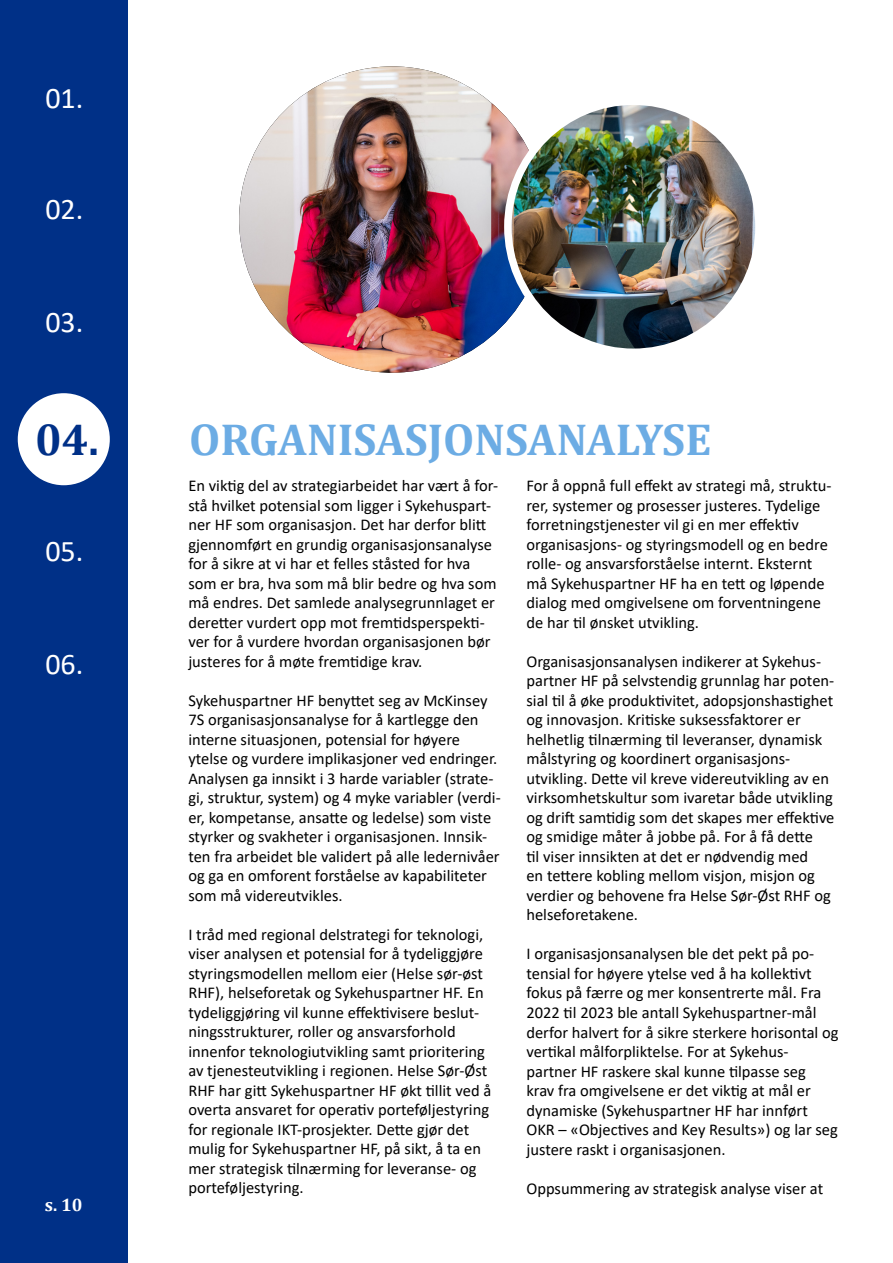
<style>
.page{position:relative;width:893px;height:1263px;background:#fff}
.page>*{position:absolute;margin:0;border:0;box-sizing:border-box;transform-origin:0 0}
.t1{font:700 45px "Cambria";color:#6cace4}
.t2{font:700 45px "Cambria";color:#003087}
.t3{font:30px "Calibri";color:#fff}
.t4{font:700 18px "Cambria";color:#fff}
.t5{font:16.5px/19.5px "Calibri";color:#000}
</style>
<div class="page">
<div style="left:0;top:0;width:128px;height:1263px;background:#003087"></div>
<div style="left:18px;top:393px;width:92px;height:92px;background:#fff;border-radius:50%"></div>
<img style="left:239px;top:66px;width:306px;height:307px;border-radius:153px">
<img style="left:508px;top:101px;width:251px;height:251px;border-radius:126px">
<div style="left:504px;top:97px;width:259px;height:259px;border:8px solid #fff;border-radius:50%"></div>
<h2 class="t3" style="left:45px;top:77px;width:39px">01.</h2>
<h2 class="t3" style="left:45px;top:188px;width:39px">02.</h2>
<h2 class="t3" style="left:45px;top:301px;width:39px">03.</h2>
<h1 class="t2" style="left:35px;top:408px;width:65px">04.</h1>
<h2 class="t3" style="left:45px;top:530px;width:39px">05.</h2>
<h2 class="t3" style="left:45px;top:643px;width:39px">06.</h2>
<p class="t4" style="left:45px;top:1192px;width:39px">s. 10</p>
<h1 class="t1" style="left:189px;top:408px;width:524px">ORGANISASJONSANALYSE</h1>
<p class="t5" style="left:188px;top:476px;width:311px">En viktig del av strategiarbeidet har vært å for&shy;stå hvilket potensial som ligger i Sykehuspart&shy;ner HF som organisasjon. Det har derfor blitt gjennomført en grundig organisasjonsanalyse for å sikre at vi har et felles ståsted for hva som er bra, hva som må blir bedre og hva som må endres. Det samlede analysegrunnlaget er deretter vurdert opp mot fremtidsperspekti&shy;ver for å vurdere hvordan organisasjonen bør justeres for å møte fremtidige krav.</p>
<p class="t5" style="left:188px;top:690px;width:314px">Sykehuspartner HF benyttet seg av McKinsey 7S organisasjonsanalyse for å kartlegge den interne situasjonen, potensial for høyere ytelse og vurdere implikasjoner ved endringer.<br>Analysen ga innsikt i 3 harde variabler (strate&shy;gi, struktur, system) og 4 myke variabler (verdi&shy;er, kompetanse, ansatte og ledelse) som viste styrker og svakheter i organisasjonen. Innsik&shy;ten fra arbeidet ble validert på alle ledernivåer og ga en omforent forståelse av kapabiliteter som må videreutvikles.</p>
<p class="t5" style="left:188px;top:924px;width:305px">I tråd med regional delstrategi for teknologi, viser analysen et potensial for å tydeliggjøre styringsmodellen mellom eier (Helse sør-øst RHF), helseforetak og Sykehuspartner HF. En tydeliggjøring vil kunne effektivisere beslut&shy;ningsstrukturer, roller og ansvarsforhold innenfor teknologiutvikling samt prioritering av tjenesteutvikling i regionen. Helse Sør-Øst RHF har gitt Sykehuspartner HF økt tillit ved å overta ansvaret for operativ porteføljestyring for regionale IKT-prosjekter. Dette gjør det mulig for Sykehuspartner HF, på sikt, å ta en mer strategisk tilnærming for leveranse- og porteføljestyring.</p>
<p class="t5" style="left:526px;top:476px;width:307px">For å oppnå full effekt av strategi må, struktu&shy;rer, systemer og prosesser justeres. Tydelige forretningstjenester vil gi en mer effektiv organisasjons- og styringsmodell og en bedre rolle- og ansvarsforståelse internt. Eksternt må Sykehuspartner HF ha en tett og løpende dialog med omgivelsene om forventningene de har til ønsket utvikling.</p>
<p class="t5" style="left:526px;top:651px;width:310px">Organisasjonsanalysen indikerer at Sykehus&shy;partner HF på selvstendig grunnlag har poten&shy;sial til å øke produktivitet, adopsjonshastighet og innovasjon. Kritiske suksessfaktorer er helhetlig tilnærming til leveranser, dynamisk målstyring og koordinert organisasjons&shy;utvikling. Dette vil kreve videreutvikling av en virksomhetskultur som ivaretar både utvikling og drift samtidig som det skapes mer effektive og smidige måter å jobbe på. For å få dette<br>til viser innsikten at det er nødvendig med<br>en tettere kobling mellom visjon, misjon og verdier og behovene fra Helse Sør-Øst RHF og helseforetakene.</p>
<p class="t5" style="left:526px;top:944px;width:314px">I organisasjonsanalysen ble det pekt på po&shy;tensial for høyere ytelse ved å ha kollektivt fokus på færre og mer konsentrerte mål. Fra 2022 til 2023 ble antall Sykehuspartner-mål derfor halvert for å sikre sterkere horisontal og vertikal målforpliktelse. For at Sykehus&shy;partner HF raskere skal kunne tilpasse seg<br>krav fra omgivelsene er det viktig at mål er dynamiske (Sykehuspartner HF har innført OKR – «Objectives and Key Results») og lar seg justere raskt i organisasjonen.</p>
<p class="t5" style="left:526px;top:1178px;width:298px">Oppsummering av strategisk analyse viser at</p>
</div>
